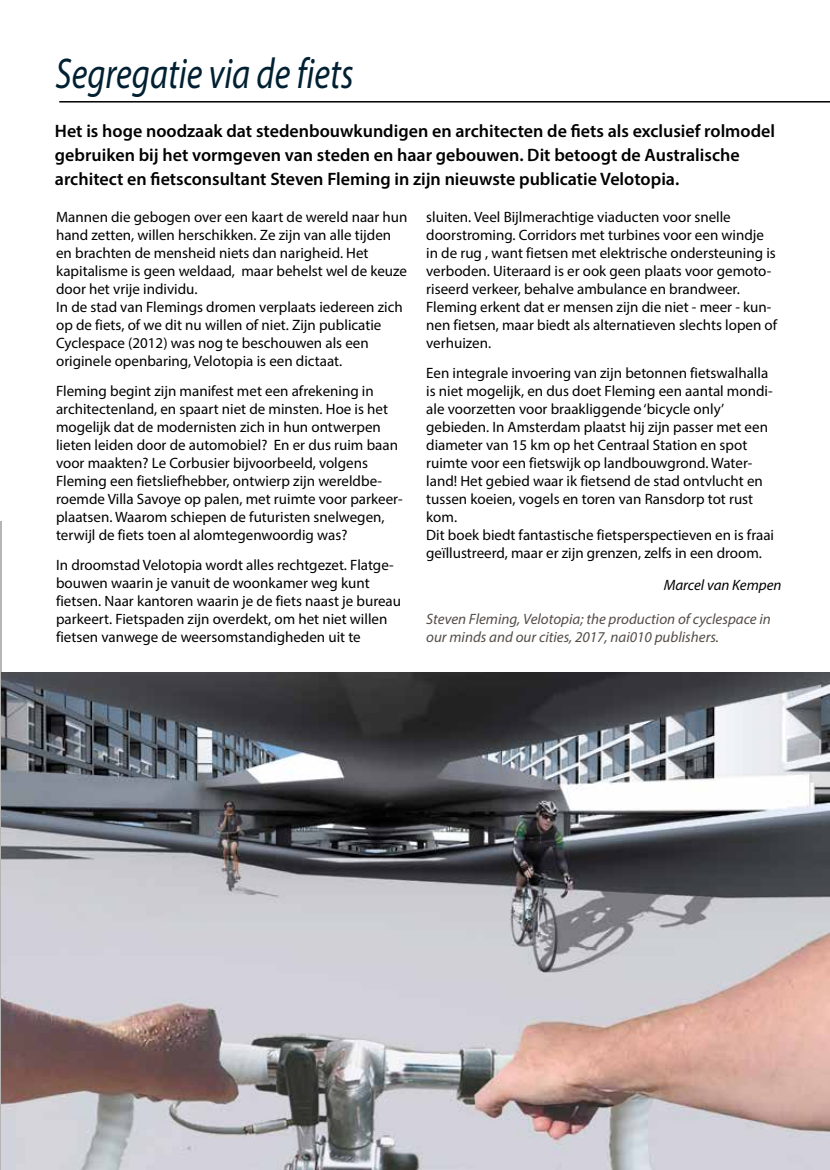
<style>
.page{position:relative;width:830px;height:1170px;background:#fff}
.page>*{position:absolute;margin:0;border:0;box-sizing:border-box;transform-origin:0 0}
.t1{font:italic 43.2px "Myriad Pro";color:#002032;scale:.8 1}
.t2{font:600 18px/24px "Myriad Pro";color:#000}
.t3{font:15px/18px "Myriad Pro";color:#000}
.t4{font:italic 15px/18px "Myriad Pro";color:#544d48}
.t5{font:italic 15px "Myriad Pro";color:#000}
</style>
<div class="page">
<hr style="left:0;top:521px;width:2px;height:648px;background:#b7b5b4">
<img style="left:2px;top:672px;width:827px;height:497px">
<hr style="left:59px;top:101px;width:770px;height:1px;background:#000">
<h1 class="t1" style="left:55px;top:47px;width:374px">Segregatie via de fiets</h1>
<p class="t2" style="left:55px;top:119px;width:721px">Het is hoge noodzaak dat stedenbouwkundigen en architecten de fiets als exclusief rolmodel gebruiken bij het vormgeven van steden en haar gebouwen. Dit betoogt de Australische architect en fietsconsultant Steven Fleming in zijn nieuwste publicatie Velotopia.</p>
<p class="t3" style="left:56px;top:207px;width:353px">Mannen die gebogen over een kaart de wereld naar hun hand zetten, willen herschikken. Ze zijn van alle tijden en brachten de mensheid niets dan narigheid. Het kapitalisme is geen weldaad, maar behelst wel de keuze door het vrije individu.<br>In de stad van Flemings dromen verplaats iedereen zich op de fiets, of we dit nu willen of niet. Zijn publicatie Cyclespace (2012) was nog te beschouwen als een originele openbaring, Velotopia is een dictaat.</p>
<p class="t3" style="left:56px;top:381px;width:348px">Fleming begint zijn manifest met een afrekening in architectenland, en spaart niet de minsten. Hoe is het mogelijk dat de modernisten zich in hun ontwerpen lieten leiden door de automobiel? En er dus ruim baan voor maakten? Le Corbusier bijvoorbeeld, volgens Fleming een fietsliefhebber, ontwierp zijn wereldbe&shy;roemde Villa Savoye op palen, met ruimte voor parkeer&shy;plaatsen. Waarom schiepen de futuristen snelwegen, terwijl de fiets toen al alomtegenwoordig was?</p>
<p class="t3" style="left:56px;top:555px;width:346px">In droomstad Velotopia wordt alles rechtgezet. Flatge&shy;bouwen waarin je vanuit de woonkamer weg kunt fietsen. Naar kantoren waarin je de fiets naast je bureau parkeert. Fietspaden zijn overdekt, om het niet willen fietsen vanwege de weersomstandigheden uit te</p>
<p class="t3" style="left:426px;top:207px;width:352px">sluiten. Veel Bijlmerachtige viaducten voor snelle doorstroming. Corridors met turbines voor een windje in de rug , want fietsen met elektrische ondersteuning is verboden. Uiteraard is er ook geen plaats voor gemoto&shy;riseerd verkeer, behalve ambulance en brandweer.<br>Fleming erkent dat er mensen zijn die niet - meer - kun&shy;nen fietsen, maar biedt als alternatieven slechts lopen of verhuizen.</p>
<p class="t3" style="left:426px;top:363px;width:349px">Een integrale invoering van zijn betonnen fietswalhalla is niet mogelijk, en dus doet Fleming een aantal mondi&shy;ale voorzetten voor braakliggende ‘bicycle only’ gebieden. In Amsterdam plaatst hij zijn passer met een diameter van 15 km op het Centraal Station en spot ruimte voor een fietswijk op landbouwgrond. Water&shy;land! Het gebied waar ik fietsend de stad ontvlucht en tussen koeien, vogels en toren van Ransdorp tot rust kom.<br>Dit boek biedt fantastische fietsperspectieven en is fraai geïllustreerd, maar er zijn grenzen, zelfs in een droom.</p>
<p class="t5" style="left:663px;top:575px;width:119px">Marcel van Kempen</p>
<p class="t4" style="left:426px;top:609px;width:346px">Steven Fleming, Velotopia; the production of cyclespace in our minds and our cities, 2017, nai010 publishers.</p>
</div>
